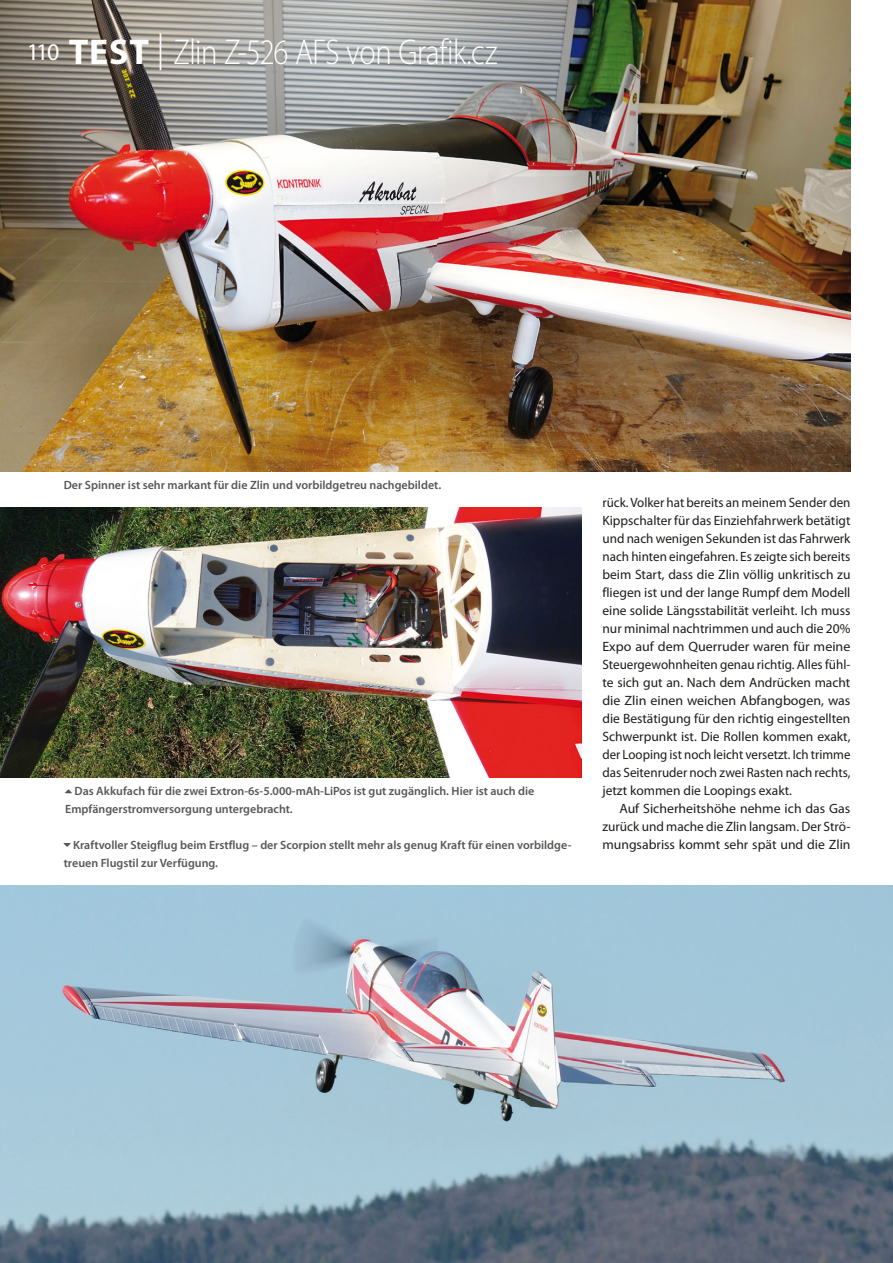
<style>
.page{position:relative;width:893px;height:1263px;background:#fff}
.page>*{position:absolute;margin:0;border:0;box-sizing:border-box;transform-origin:0 0}
.t1{font:300 36px "Myriad Pro";letter-spacing:-.02em;color:#fff;scale:.85 1}
.t2{font:13.5px/18px "Myriad Pro";color:#1d1d1b;text-align:justify}
.t3{font:600 12px/18px "Myriad Pro";color:#575756}
.s1{font-weight:400;font-size:24px}
.s2{font-weight:700}
.s3{font-size:36.75px}
</style>
<div class="page">
<img style="left:0;top:0;width:850px;height:471px">
<img style="left:0;top:507px;width:581px;height:270px">
<img style="left:0;top:885px;width:893px;height:378px">
<h1 class="t1" style="left:27px;top:32px;width:555px"><span class="s1">110</span> <span class="s2">TEST</span> <span class="s3">|</span> Zlin Z-526 AFS von Grafik.cz</h1>
<p class="t3" style="left:64px;top:476px;width:379px">Der Spinner ist sehr markant für die Zlin und vorbildgetreu nachgebildet.</p>
<p class="t3" style="left:65px;top:782px;width:471px">➢ Das Akkufach für die zwei Extron-6s-5.000-mAh-LiPos ist gut zugänglich. Hier ist auch die<br>Empfängerstromversorgung untergebracht.</p>
<p class="t3" style="left:64px;top:836px;width:509px;text-indent:9px">Kraftvoller Steigflug beim Erstflug – der Scorpion stellt mehr als genug Kraft für einen vorbildge&shy;treuen Flugstil zur Verfügung.</p>
<p class="t2" style="left:602px;top:493px;width:250px">rück. Volker hat bereits an meinem Sender den Kippschalter für das Einziehfahrwerk betätigt und nach wenigen Sekunden ist das Fahrwerk nach hinten eingefahren. Es zeigte sich bereits beim Start, dass die Zlin völlig unkritisch zu fliegen ist und der lange Rumpf dem Modell eine solide Längsstabilität verleiht. Ich muss nur minimal nachtrimmen und auch die 20% Expo auf dem Querruder waren für meine Steuergewohnheiten genau richtig. Alles fühl&shy;te sich gut an. Nach dem Andrücken macht die Zlin einen weichen Abfangbogen, was die Bestätigung für den richtig eingestellten Schwerpunkt ist. Die Rollen kommen exakt, der Looping ist noch leicht versetzt. Ich trimme das Seitenruder noch zwei Rasten nach rechts, jetzt kommen die Loopings exakt.</p>
<p class="t2" style="left:602px;top:799px;width:250px;text-indent:17px">Auf Sicherheitshöhe nehme ich das Gas zurück und mache die Zlin langsam. Der Strö&shy;mungsabriss kommt sehr spät und die Zlin</p>
</div>
